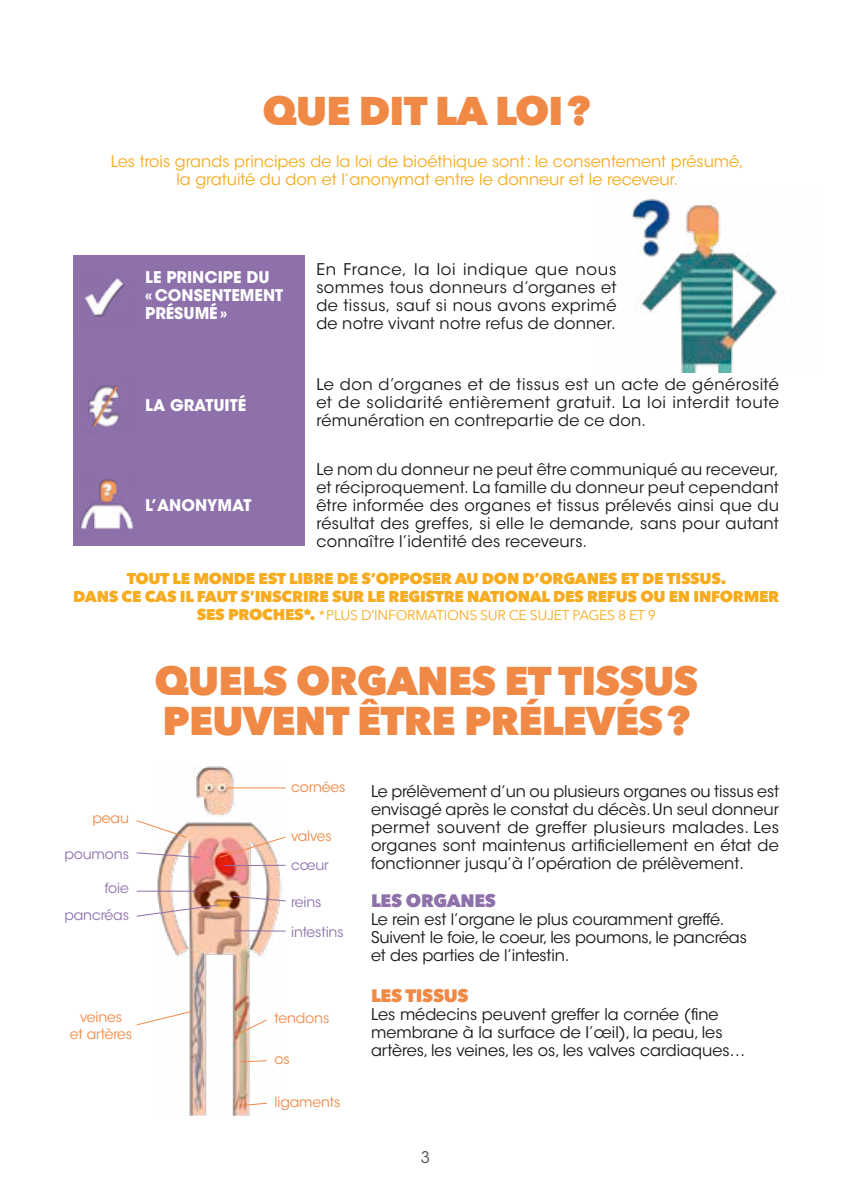
<style>
.page{position:relative;width:851px;height:1191px;background:#fff}
.page>*{position:absolute;margin:0;border:0;box-sizing:border-box;transform-origin:0 0}
.t1{font:800 40px/40px "Avenir Next";letter-spacing:-.02em;color:#f18946}
.t2{font:800 18px "Avenir Next";letter-spacing:-.02em;color:#8e71ab}
.t3{font:800 18px "Avenir Next";letter-spacing:-.02em;color:#f18946}
.t4{font:16px/18px "ITC Avant Garde Std";color:#171715;text-align:justify}
.t5{font:16px/18px "ITC Avant Garde Std";color:#f7ab1e;text-align:center}
.t6{font:700 16px/18px "ITC Avant Garde Std";color:#fff}
.t7{font:16px "ITC Avant Garde Std";color:#555554}
.t8{font:800 15.6px/18px "Avenir Next";letter-spacing:-.02em;color:#f7ab1e;text-align:center}
.t9{font:14px "Avenir Next";letter-spacing:-.02em;color:#f7ab1e}
.t10{font:14px "ITC Avant Garde Std";letter-spacing:-.01em;color:#f18946}
.t11{font:14px/27.6px "ITC Avant Garde Std";letter-spacing:-.01em;color:#8e71ab;text-align:right}
.s1{font-weight:800;font-size:15.6px}
</style>
<div class="page">
<div style="left:74px;top:256px;width:231px;height:290px;background:#8e71ab"></div>
<img style="left:631px;top:199px;width:153px;height:173px">
<img style="left:80px;top:479px;width:53px;height:50px">
<img style="left:88px;top:385px;width:32px;height:49px">
<img style="left:85px;top:278px;width:40px;height:39px">
<img style="left:155px;top:765px;width:130px;height:350px">
<hr style="left:227px;top:787px;width:58px;height:1px;background:#f18946">
<svg style="left:136px;top:819px;width:51px;height:19px"></svg>
<svg style="left:219px;top:836px;width:67px;height:22px"></svg>
<svg style="left:233px;top:1019px;width:35px;height:17px"></svg>
<svg style="left:136px;top:1010px;width:56px;height:15px"></svg>
<hr style="left:137px;top:890px;width:59px;height:1px;background:#8e71ab">
<svg style="left:136px;top:852px;width:64px;height:6px"></svg>
<hr style="left:224px;top:865px;width:61px;height:1px;background:#8e71ab">
<svg style="left:232px;top:895px;width:54px;height:6px"></svg>
<hr style="left:234px;top:930px;width:51px;height:1px;background:#8e71ab">
<svg style="left:136px;top:904px;width:84px;height:13px"></svg>
<svg style="left:240px;top:1060px;width:28px;height:2px"></svg>
<svg style="left:240px;top:1102px;width:28px;height:4px"></svg>
<h1 class="t1" style="left:262px;top:91px;width:329px">QUE DIT LA LOI?</h1>
<p class="t5" style="left:111px;top:152px;width:634px">Les trois grands principes de la loi de bioéthique sont: le consentement présumé, la gratuité du don et l’anonymat entre le donneur et le receveur.</p>
<p class="t6" style="left:145px;top:268px;width:139px">LE PRINCIPE DU<br>« CONSENTEMENT<br>PRÉSUMÉ »</p>
<p class="t6" style="left:145px;top:396px;width:102px">LA GRATUITÉ</p>
<p class="t6" style="left:145px;top:496px;width:108px">L’ANONYMAT</p>
<p class="t4" style="left:316px;top:261px;width:301px">En France, la loi indique que nous sommes tous donneurs d’organes et de tissus, sauf si nous avons exprimé de notre vivant notre refus de donner.</p>
<p class="t4" style="left:316px;top:375px;width:464px">Le don d’organes et de tissus est un acte de générosité et de solidarité entièrement gratuit. La loi interdit toute rémunération en contrepartie de ce don.</p>
<p class="t4" style="left:316px;top:460px;width:464px">Le nom du donneur ne peut être communiqué au receveur, et réciproquement. La famille du donneur peut cependant être informée des organes et tissus prélevés ainsi que du résultat des greffes, si elle le demande, sans pour autant connaître l’identité des receveurs.</p>
<p class="t8" style="left:73px;top:569px;width:707px">TOUT LE MONDE EST LIBRE DE S’OPPOSER AU DON D’ORGANES ET DE TISSUS.<br>DANS CE CAS IL FAUT S’INSCRIRE SUR LE REGISTRE NATIONAL DES REFUS OU EN INFORMER</p>
<p class="t9" style="left:197px;top:603px;width:460px"><span class="s1">SES PROCHES*.</span> *PLUS D’INFORMATIONS SUR CE SUJET PAGES 8 ET 9</p>
<h1 class="t1" style="left:154px;top:660px;width:545px">QUELS ORGANES ET TISSUS<br>PEUVENT ÊTRE PRÉLEVÉS?</h1>
<p class="t10" style="left:92px;top:810px;width:38px">peau</p>
<p class="t11" style="left:64px;top:840px;width:66px">poumons</p>
<p class="t11" style="left:64px;top:874px;width:66px">foie pancréas</p>
<p class="t10" style="left:291px;top:779px;width:56px">cornées</p>
<p class="t10" style="left:291px;top:827px;width:42px">valves</p>
<p class="t11" style="left:291px;top:851px;width:39px">cœur</p>
<p class="t11" style="left:291px;top:888px;width:32px">reins</p>
<p class="t11" style="left:291px;top:918px;width:54px">intestins</p>
<p class="t10" style="left:80px;top:1008px;width:44px">veines</p>
<p class="t10" style="left:274px;top:1009px;width:56px">tendons</p>
<p class="t10" style="left:70px;top:1025px;width:64px">et artères</p>
<p class="t10" style="left:274px;top:1050px;width:17px">os</p>
<p class="t10" style="left:274px;top:1093px;width:67px">ligaments</p>
<p class="t4" style="left:371px;top:782px;width:409px">Le prélèvement d’un ou plusieurs organes ou tissus est envisagé après le constat du décès. Un seul donneur permet souvent de greffer plusieurs malades. Les organes sont maintenus artificiellement en état de fonctionner jusqu’à l’opération de prélèvement.</p>
<p class="t2" style="left:371px;top:889px;width:126px">LES ORGANES</p>
<p class="t4" style="left:371px;top:910px;width:377px;text-align:left">Le rein est l’organe le plus couramment greffé.<br>Suivent le foie, le coeur, les poumons, le pancréas et des parties de l’intestin.</p>
<p class="t3" style="left:371px;top:985px;width:99px">LES TISSUS</p>
<p class="t4" style="left:371px;top:1005px;width:376px;text-align:left">Les médecins peuvent greffer la cornée (fine membrane à la surface de I’œil), la peau, les artères, les veines, les os, les valves cardiaques…</p>
<p class="t7" style="left:421px;top:1147px;width:11px">3</p>
</div>
